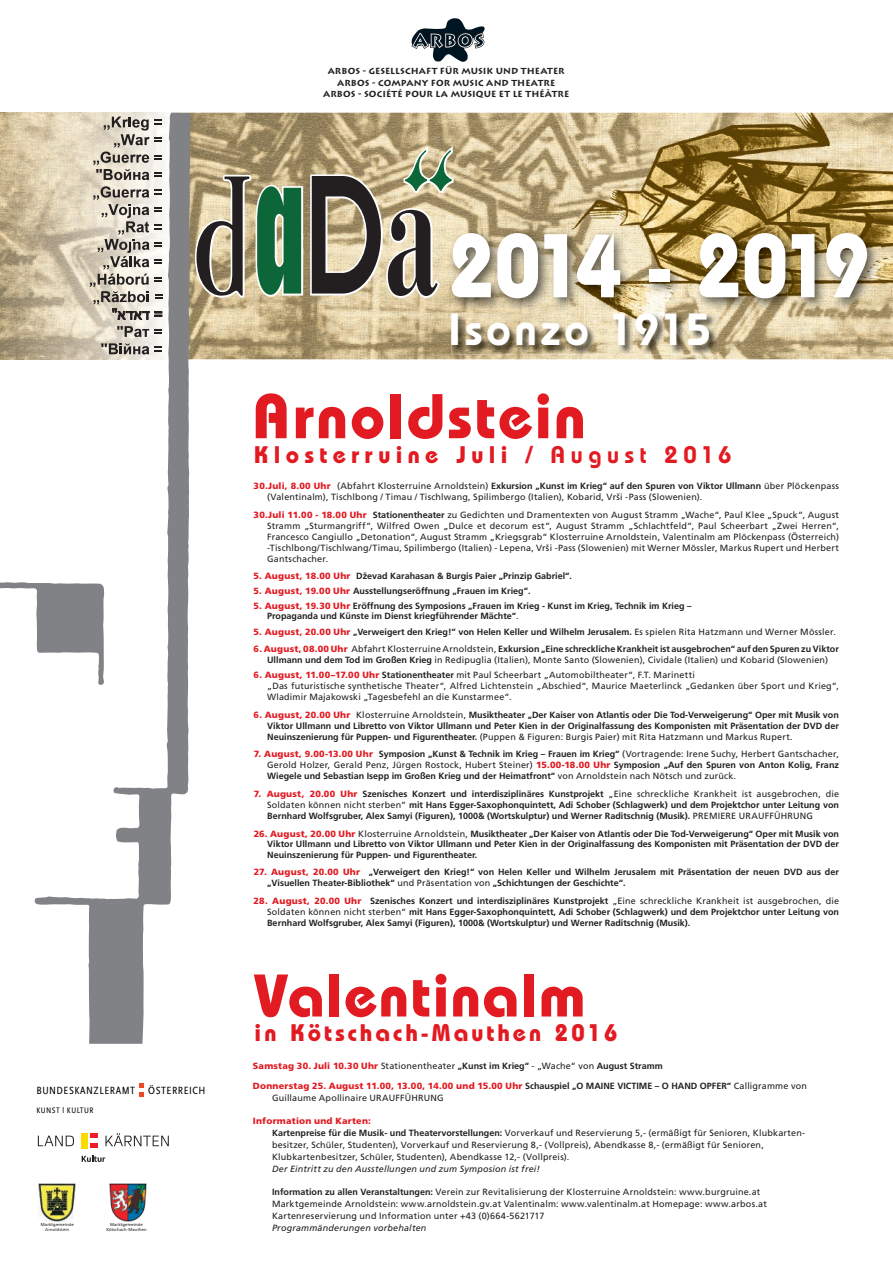
<style>
.page{position:relative;width:893px;height:1263px;background:#fff}
.page>*{position:absolute;margin:0;border:0;box-sizing:border-box;transform-origin:0 0}
.t1{font:700 90.15px "Bauhaus";letter-spacing:-.05em;color:#fff;scale:.92 1}
.t2{font:700 63px "Bauhaus";letter-spacing:.035em;color:#e21a21}
.t3{font:700 60px "Bauhaus";letter-spacing:.025em;color:#e21a21}
.t4{font:600 45px "Bauhaus";letter-spacing:.075em;color:#fff}
.t5{font:700 24px "Bauhaus";letter-spacing:.225em;color:#e21a21}
.t6{font:700 24px "Bauhaus";letter-spacing:.13em;color:#e21a21}
.t7{font:10.95px "Scala Sans Regular Con";letter-spacing:.05em;color:#000002}
.t8{font:700 9px/10.9px "Frutiger";color:#231f20;text-align:justify}
.t9{font:9px/10.9px "Frutiger";letter-spacing:.02em;color:#231f20}
.t10{font:900 9px/19.5px "Frutiger";letter-spacing:.025em;color:#e21a21}
.t11{font:italic 9px "Frutiger";letter-spacing:.02em;color:#231f20}
.t12{font:700 8.7px/11.6px "Lithos";letter-spacing:.01em;color:#231f20;text-align:center}
.t13{font:8.4px "Scala Sans Regular Con";letter-spacing:.06em;color:#000002}
.t14{font:4.2px/5.1px "Frutiger";letter-spacing:.025em;color:#231f20;text-align:center}
.s1{font-weight:600}
.s2{font-weight:900;color:#e21a21}
.s3{font-weight:700}
.s4{font-weight:400}
.s5{font-weight:400;color:#231f20}
.s6{font-weight:700;color:#231f20}
</style>
<div class="page">
<img style="left:303px;top:113px;width:590px;height:246px">
<img style="left:567px;top:113px;width:326px;height:215px">
<img style="left:0;top:112px;width:166px;height:248px">
<img style="left:451px;top:313px;width:267px;height:42px">
<img style="left:567px;top:313px;width:151px;height:15px">
<svg style="left:310px;top:146px;width:144px;height:152px;background:#999079"></svg>
<svg style="left:411px;top:18px;width:74px;height:44px"></svg>
<svg style="left:140px;top:1083px;width:4px;height:14px"></svg>
<img style="left:38px;top:1183px;width:37px;height:38px">
<img style="left:109px;top:1184px;width:38px;height:37px">
<svg style="left:38px;top:1133px;width:131px;height:15px"></svg>
<div style="left:81px;top:1133px;width:6px;height:15px;background:#ffdc01"></div>
<svg style="left:82px;top:1156px;width:23px;height:6px"></svg>
<img style="left:447px;top:228px;width:433px;height:84px">
<svg style="left:34px;top:517px;width:155px;height:527px"></svg>
<svg style="left:0;top:582px;width:104px;height:103px"></svg>
<svg style="left:90px;top:113px;width:213px;height:404px"></svg>
<p class="t12" style="left:323px;top:65px;width:248px">ARBOS - GESELLSCHAFT FÜR MUSIK UND THEATER<br>ARBOS - COMPANY FOR MUSIC AND THEATRE<br>ARBOS - SOCIÉTÉ POUR LA MUSIQUE ET LE THéÂTRE</p>
<p class="t7" style="left:36px;top:1084px;width:171px">BUNDESKANZLERAMT ÖSTERREICH</p>
<p class="t13" style="left:36px;top:1105px;width:59px">KUNST l KULTUR</p>
<p class="t14" style="left:41px;top:1222px;width:34px">Marktgemeinde<br>Arnoldstein</p>
<p class="t14" style="left:106px;top:1222px;width:42px">Marktgemeinde<br>Kötschach-Mauthen</p>
<h1 class="t1" style="left:449px;top:210px;width:459px">2014 - 2019</h1>
<h3 class="t4" style="left:449px;top:303px;width:264px">Isonzo 1915</h3>
<h2 class="t2" style="left:252px;top:377px;width:335px">Arnoldstein</h2>
<h3 class="t5" style="left:254px;top:440px;width:479px">Klosterruine Juli / <span class="s1">August 2016</span></h3>
<p class="t9" style="left:267px;top:480px;width:573px;text-indent:-14px"><span class="s2">30.Juli, 8.00 Uhr</span> (Abfahrt Klosterruine Arnoldstein) <span class="s3">Exkursion „Kunst im Krieg“ auf den Spuren von Viktor Ullmann</span> über Plöckenpass (Valentinalm), Tischlbong / Timau / Tischlwang, Spilimbergo (Italien), Kobarid, Vrši -Pass (Slowenien).</p>
<p class="t9" style="left:267px;top:509px;width:573px;text-align:justify;text-indent:-14px"><span class="s2">30.Juli 11.00 - 18.00 Uhr</span> <span class="s3">Stationentheater</span> zu Gedichten und Dramentexten von August Stramm „Wache“, Paul Klee „Spuck“, August Stramm „Sturmangriff“, Wilfred Owen „Dulce et decorum est“, August Stramm „Schlachtfeld“, Paul Scheerbart „Zwei Herren“, Francesco Cangiullo „Detonation“, August Stramm „Kriegsgrab“ Klosterruine Arnoldstein, Valentinalm am Plöckenpass (Österreich) -Tischlbong/Tischlwang/Timau, Spilimbergo (Italien) - Lepena, Vrši -Pass (Slowenien) mit Werner Mössler, Markus Rupert und Herbert Gantschacher.</p>
<p class="t8" style="left:254px;top:571px;width:320px"><span class="s2">5. August, 18.00 Uhr</span> Dževad Karahasan &amp; Burgis Paier „Prinzip Gabriel“.</p>
<p class="t8" style="left:254px;top:585px;width:278px"><span class="s2">5. August, 19.00 Uhr</span> Ausstellungseröffnung „Frauen im Krieg“.</p>
<p class="t8" style="left:267px;top:600px;width:426px;line-height:10.5px;text-indent:-14px"><span class="s2">5. August, 19.30 Uhr</span> Eröffnung des Symposions „Frauen im Krieg - Kunst im Krieg, Technik im Krieg –<br>Propaganda und Künste im Dienst kriegführender Mächte“<span class="s4">.</span></p>
<p class="t8" style="left:254px;top:626px;width:584px"><span class="s2">5. August, 20.00 Uhr</span> „Verweigert den Krieg!“ von Helen Keller und Wilhelm Jerusalem. <span class="s4">Es spielen Rita Hatzmann und Werner Mössler.</span></p>
<p class="t9" style="left:254px;top:644px;width:587px;text-align:center"><span class="s2">6. August, 08.00 Uhr</span> Abfahrt Klosterruine Arnoldstein, <span class="s3">Exkursion „Eine schreckliche Krankheit ist ausgebrochen“ auf den Spuren zu Viktor<br>Ullmann und dem Tod im Großen Krieg</span> in Redipuglia (Italien), Monte Santo (Slowenien), Cividale (Italien) und Kobarid (Slowenien)</p>
<p class="t9" style="left:267px;top:670px;width:573px;text-indent:-14px"><span class="s2">6. August, 11.00–17.00 Uhr</span> <span class="s3">Stationentheater</span> mit Paul Scheerbart „Automobiltheater“, F.T. Marinetti<br>„Das futuristische synthetische Theater“, Alfred Lichtenstein „Abschied“, Maurice Maeterlinck „Gedanken über Sport und Krieg“,<br>Wladimir Majakowski „Tagesbefehl an die Kunstarmee“.</p>
<p class="t8" style="left:267px;top:710px;width:573px;text-indent:-14px"><span class="s2">6. August, 20.00 Uhr</span> <span class="s4">Klosterruine Arnoldstein,</span> Musiktheater „Der Kaiser von Atlantis oder Die Tod-Verweigerung“ Oper mit Musik von Viktor Ullmann und Libretto von Viktor Ullmann und Peter Kien in der Originalfassung des Komponisten mit Präsentation der DVD der Neuinszenierung für Puppen- und Figurentheater. <span class="s4">(Puppen &amp; Figuren: Burgis Paier) mit Rita Hatzmann und Markus Rupert.</span></p>
<p class="t8" style="left:267px;top:749px;width:573px;text-indent:-13px"><span class="s2">7. August, 9.00-13.00 Uhr</span> Symposion „Kunst &amp; Technik im Krieg – Frauen im Krieg“ <span class="s4">(Vortragende: Irene Suchy, Herbert Gantschacher, Gerold Holzer, Gerald Penz, Jürgen Rostock, Hubert Steiner)</span> <span class="s2">15.00-18.00 Uhr</span> Symposion „Auf den Spuren von Anton Kolig, Franz Wiegele und Sebastian Isepp im Großen Krieg und der Heimatfront“ <span class="s4">von Arnoldstein nach Nötsch und zurück.</span></p>
<p class="t8" style="left:267px;top:788px;width:573px;text-indent:-14px"><span class="s2">7. August, 20.00 Uhr</span> Szenisches Konzert und interdisziplinäres Kunstprojekt <span class="s4">„Eine schreckliche Krankheit ist ausgebrochen, die Soldaten können nicht sterben“</span> mit Hans Egger-Saxophonquintett, Adi Schober (Schlagwerk) und dem Projektchor unter Leitung von Bernhard Wolfsgruber, Alex Samyi (Figuren), 1000&amp; (Wortskulptur) und Werner Raditschnig (Musik). <span class="s4">PREMIERE URAUFFÜHRUNG</span></p>
<p class="t8" style="left:267px;top:828px;width:573px;line-height:10.5px;text-indent:-14px"><span class="s2">26. August, 20.00 Uhr</span> <span class="s4">Klosterruine Arnoldstein,</span> Musiktheater „Der Kaiser von Atlantis oder Die Tod-Verweigerung“ Oper mit Musik von Viktor Ullmann und Libretto von Viktor Ullmann und Peter Kien in der Originalfassung des Komponisten mit Präsentation der DVD der Neuinszenierung für Puppen- und Figurentheater.</p>
<p class="t8" style="left:267px;top:867px;width:573px;text-indent:-13px"><span class="s2">27. August, 20.00 Uhr</span> „Verweigert den Krieg!“ von Helen Keller und Wilhelm Jerusalem mit Präsentation der neuen DVD aus der „Visuellen Theater-Bibliothek“ <span class="s4">und Präsentation von</span> „Schichtungen der Geschichte“.</p>
<p class="t8" style="left:267px;top:896px;width:573px;text-indent:-14px"><span class="s2">28. August, 20.00 Uhr</span> Szenisches Konzert und interdisziplinäres Kunstprojekt <span class="s4">„Eine schreckliche Krankheit ist ausgebrochen, die Soldaten können nicht sterben“</span> mit Hans Egger-Saxophonquintett, Adi Schober (Schlagwerk) und dem Projektchor unter Leitung von Bernhard Wolfsgruber, Alex Samyi (Figuren), 1000&amp; (Wortskulptur) und Werner Raditschnig (Musik).</p>
<h3 class="t3" style="left:254px;top:958px;width:333px">Valentinalm</h3>
<h3 class="t6" style="left:255px;top:1017px;width:364px">in Kötschach-Mauthen 2016</h3>
<p class="t10" style="left:253px;top:1056px;width:555px">Samstag 30. Juli 10.30 Uhr <span class="s5">Stationentheater</span> <span class="s6">„Kunst im Krieg“</span> <span class="s5">- „Wache“ von</span> <span class="s6">August Stramm<br></span>Donnerstag 25. August 11.00, 13.00, 14.00 und 15.00 Uhr <span class="s6">Schauspiel „O MAINE VICTIME – O HAND OPFER“</span> <span class="s5">Calligramme von</span></p>
<p class="t9" style="left:272px;top:1092px;width:173px">Guillaume Apollinaire URAUFFÜHRUNG</p>
<p class="t9" style="left:272px;top:1115px;width:535px;line-height:12px;text-indent:-19px"><span class="s2">Information und Karten:<br></span><span class="s3">Kartenpreise für die Musik- und Theatervorstellungen:</span> Vorverkauf und Reservierung 5,- (ermäßigt für Senioren, Klubkarten&shy;besitzer, Schüler, Studenten), Vorverkauf und Reservierung 8,- (Vollpreis), Abendkasse 8,- (ermäßigt für Senioren, Klubkartenbesitzer, Schüler, Studenten), Abendkasse 12,- (Vollpreis).</p>
<p class="t11" style="left:272px;top:1164px;width:269px">Der Eintritt zu den Ausstellungen und zum Symposion ist frei!</p>
<p class="t9" style="left:272px;top:1186px;width:496px;line-height:12px"><span class="s3">Information zu allen Veranstaltungen:</span> Verein zur Revitalisierung der Klosterruine Arnoldstein: www.burgruine.at<br>Marktgemeinde Arnoldstein: www.arnoldstein.gv.at Valentinalm: www.valentinalm.at Homepage: www.arbos.at<br>Kartenreservierung und Information unter +43 (0)664-5621717</p>
<p class="t11" style="left:272px;top:1223px;width:156px">Programmänderungen vorbehalten</p>
</div>
